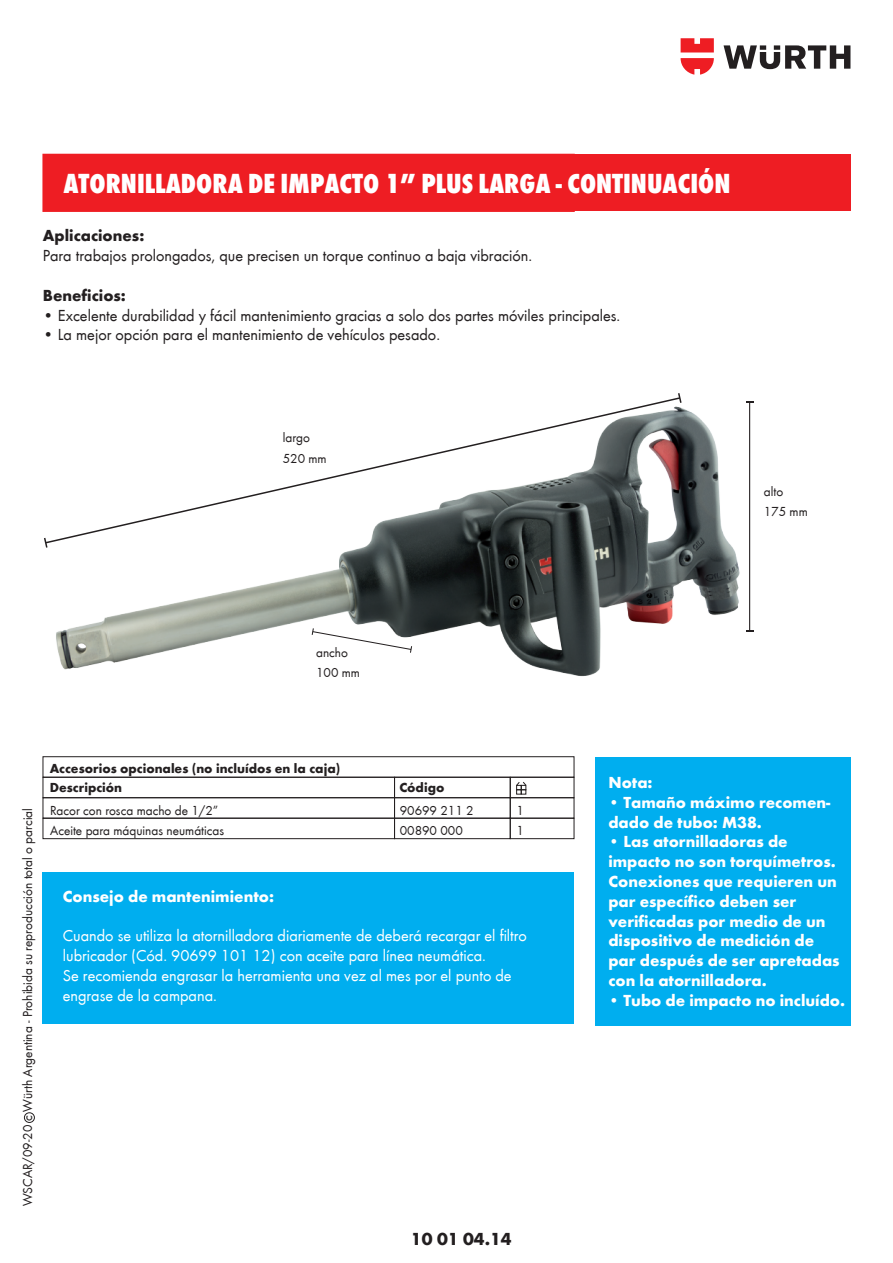
<style>
.page{position:relative;width:893px;height:1263px;background:#fff}
.page>*{position:absolute;margin:0;border:0;box-sizing:border-box;transform-origin:0 0}
.t1{font:28.5px "Wuerth Extra Bold Cond Caps";color:#fff}
.t2{font:700 18px "Wuerth";color:#231f20}
.t3{font:700 16.5px/19.8px "Wuerth";color:#fff}
.t4{font:16.5px "Wuerth";color:#231f20}
.t5{font:16.5px/19.8px "Wuerth";color:#fff}
.t6{font:700 16.5px "Wuerth";color:#231f20}
.t7{font:13.5px/20.2px "Wuerth";color:#231f20}
.t8{font:700 13.5px/19.5px "Wuerth";color:#231f20}
</style>
<div class="page">
<img style="left:56px;top:401px;width:698px;height:276px">
<svg style="left:724px;top:45px;width:126px;height:24px"></svg>
<svg style="left:681px;top:38px;width:33px;height:37px"></svg>
<div style="left:43px;top:154px;width:808px;height:57px;background:#ee1d23"></div>
<div style="left:42px;top:154px;width:533px;height:58px;border:2px solid #ee1d23"></div>
<div style="left:42px;top:872px;width:532px;height:152px;background:#00aeef"></div>
<div style="left:595px;top:757px;width:256px;height:269px;background:#00aeef"></div>
<div style="left:24px;top:1112px;width:11px;height:11px;border:1px solid #231f20;border-radius:50%"></div>
<div style="left:510px;top:818px;width:64px;height:21px;border:1px solid #231f20"></div>
<div style="left:394px;top:818px;width:117px;height:21px;border:1px solid #231f20"></div>
<div style="left:43px;top:818px;width:352px;height:21px;border:1px solid #231f20"></div>
<div style="left:510px;top:777px;width:64px;height:21px;border:1px solid #231f20"></div>
<div style="left:394px;top:777px;width:117px;height:21px;border:1px solid #231f20"></div>
<div style="left:43px;top:756px;width:531px;height:22px;border:1px solid #231f20"></div>
<div style="left:43px;top:777px;width:352px;height:21px;border:1px solid #231f20"></div>
<svg style="left:516px;top:781px;width:11px;height:13px"></svg>
<svg style="left:312px;top:628px;width:100px;height:25px"></svg>
<svg style="left:45px;top:397px;width:637px;height:147px"></svg>
<svg style="left:44px;top:538px;width:4px;height:10px"></svg>
<svg style="left:678px;top:393px;width:4px;height:10px"></svg>
<hr style="left:749px;top:402px;width:1px;height:229px;background:#231f20">
<h1 class="t1" style="left:63px;top:164px;width:668px">ATORNILLADORA DE IMPACTO 1” PLUS LARGA - CONTINUACIÓN</h1>
<p class="t6" style="left:43px;top:224px;width:103px">Aplicaciones:</p>
<p class="t4" style="left:43px;top:244px;width:491px">Para trabajos prolongados, que precisen un torque continuo a baja vibración.</p>
<p class="t6" style="left:43px;top:283px;width:85px">Beneficios:</p>
<p class="t4" style="left:43px;top:304px;width:579px">• Excelente durabilidad y fácil mantenimiento gracias a solo dos partes móviles principales.</p>
<p class="t4" style="left:43px;top:324px;width:399px">• La mejor opción para el mantenimiento de vehículos pesado.</p>
<p class="t7" style="left:283px;top:427px;width:45px">largo<br>520 mm</p>
<p class="t7" style="left:316px;top:642px;width:45px">ancho<br>100 mm</p>
<p class="t7" style="left:764px;top:480px;width:45px">alto<br>175 mm</p>
<p class="t8" style="left:50px;top:757px;width:292px">Accesorios opcionales (no incluídos en la caja)<br>Descripción</p>
<p class="t3" style="left:608px;top:771px;width:46px">Nota:</p>
<p class="t3" style="left:608px;top:791px;width:223px">• Tamaño máximo recomen&shy;dado de tubo: M38.</p>
<p class="t3" style="left:608px;top:831px;width:233px">• Las atornilladoras de impacto no son torquímetros.<br>Conexiones que requieren un par específico deben ser verificadas por medio de un dispositivo de medición de par después de ser apretadas con la atornilladora.</p>
<p class="t3" style="left:608px;top:989px;width:238px">• Tubo de impacto no incluído.</p>
<p class="t8" style="left:399px;top:777px;width:47px">Código</p>
<p class="t7" style="left:50px;top:800px;width:176px">Racor con rosca macho de 1/2”<br>Aceite para máquinas neumáticas</p>
<p class="t7" style="left:517px;top:799px;width:9px">1<br>1</p>
<p class="t7" style="left:400px;top:800px;width:75px">90699 211 2<br>00890 000</p>
<p class="t7" style="left:17px;top:1206px;width:400px;rotate:-90deg">WSCAR/09-20 c Würth Argentina - Prohibida su reproducción total o parcial</p>
<p class="t3" style="left:615px;top:805px;width:159px">• Granos agresivos.</p>
<p class="t3" style="left:63px;top:885px;width:213px">Consejo de mantenimiento:</p>
<p class="t5" style="left:63px;top:925px;width:466px">Cuando se utiliza la atornilladora diariamente de deberá recargar el filtro lubricador (Cód. 90699 101 12) con aceite para línea neumática.<br>Se recomienda engrasar la herramienta una vez al mes por el punto de engrase de la campana.</p>
<p class="t2" style="left:411px;top:1225px;width:102px">10 01 04.14</p>
</div>
